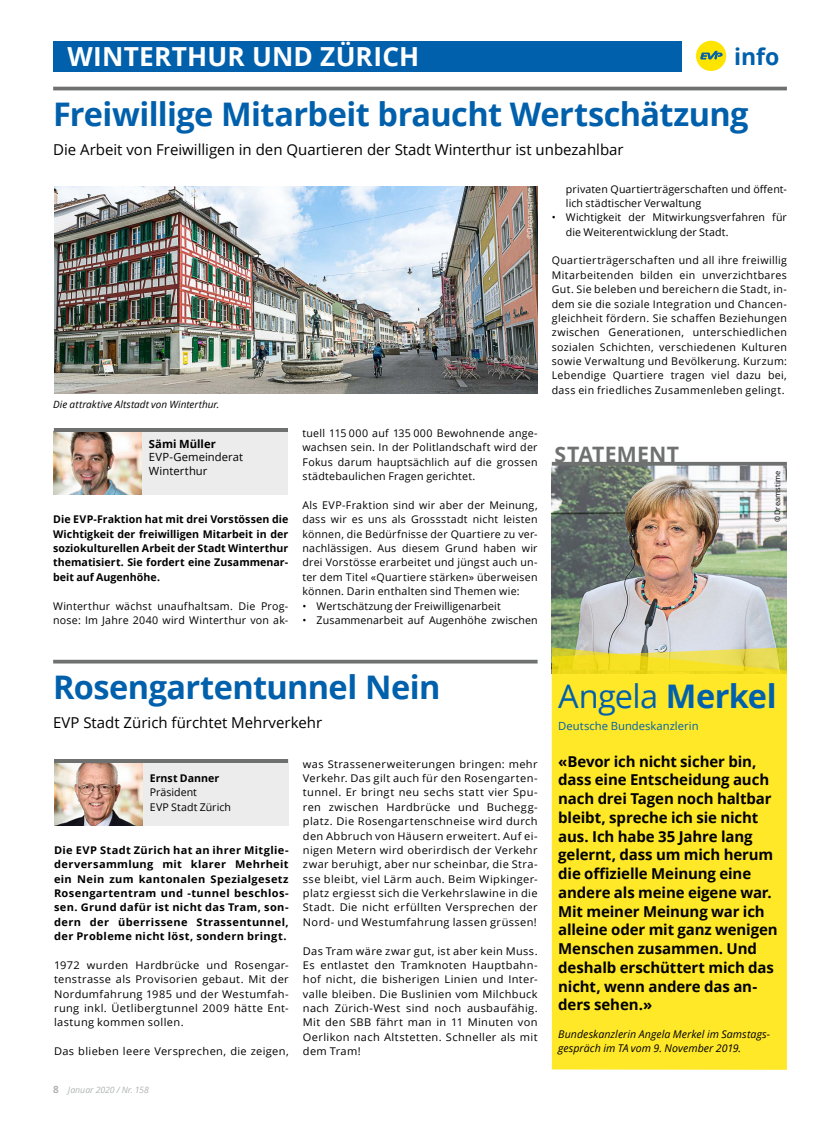
<style>
.page{position:relative;width:833px;height:1134px;background:#fff}
.page>*{position:absolute;margin:0;border:0;box-sizing:border-box;transform-origin:0 0}
.t1{font:700 32.5px "Open Sans";letter-spacing:-.02em;color:#0060ac}
.t2{font:32.5px "Open Sans";letter-spacing:-.02em;color:#0060ac}
.t3{font:700 26.25px "Open Sans";letter-spacing:.005em;color:#fff}
.t4{font:700 23px "Open Sans";color:#0060ac}
.t5{font:700 21.25px "Open Sans";letter-spacing:.01em;color:#6f7070}
.t6{font:700 15px/18.8px "Open Sans";letter-spacing:-.01em;color:#000}
.t7{font:15px "Open Sans";color:#000}
.t8{font:11.25px/13.8px "Open Sans";letter-spacing:.005em;color:#000}
.t9{font:11.25px "Open Sans";color:#0060ac}
.t10{font:700 11.25px "Open Sans";letter-spacing:.005em;color:#000}
.t11{font:10.62px/14.4px "Open Sans";letter-spacing:.025em;color:#000}
.t12{font:10.62px/14.4px "Open Sans";letter-spacing:.025em;color:#000;text-align:justify;scale:1.04 1}
.t13{font:700 10.62px/14.4px "Open Sans";letter-spacing:.01em;color:#000;text-align:justify;scale:1.04 1}
.t14{font:700 10.62px/14.4px "Open Sans";letter-spacing:.01em;color:#000;text-align:justify}
.t15{font:italic 10.62px/13.8px "Open Sans";letter-spacing:.005em;color:#000}
.t16{font:10.62px/14.4px "Open Sans";letter-spacing:.005em;color:#000}
.t17{font:italic 10px "Open Sans";letter-spacing:.005em;color:#000}
.t18{font:italic 8.75px "Open Sans";letter-spacing:-.005em;color:#b1b4b4}
.t19{font:7.5px "Open Sans";letter-spacing:.025em;color:#000}
.t20{font:7.5px "Open Sans";letter-spacing:.025em;color:#fff}
.s1{font-weight:700;font-style:normal;font-size:10px}
.s2{font-weight:700}
</style>
<div class="page">
<div style="left:696px;top:41px;width:30px;height:30px;background:#ffe400;border-radius:50%"></div>
<svg style="left:700px;top:51px;width:22px;height:9px"></svg>
<div style="left:53px;top:41px;width:628px;height:30px;background:#0060ac"></div>
<img style="left:552px;top:466px;width:235px;height:181px">
<div style="left:54px;top:759px;width:234px;height:66px;background:#ececec"></div>
<img style="left:54px;top:762px;width:88px;height:63px">
<hr style="left:54px;top:759px;width:234px;height:3px;background:#6f7070">
<div style="left:53px;top:428px;width:234px;height:66px;background:#ececec"></div>
<img style="left:53px;top:432px;width:88px;height:62px">
<hr style="left:54px;top:429px;width:233px;height:3px;background:#6f7070">
<hr style="left:53px;top:660px;width:484px;height:3px;background:#6f7070">
<hr style="left:53px;top:87px;width:734px;height:3px;background:#6f7070">
<div style="left:552px;top:647px;width:235px;height:423px;background:#ffe828"></div>
<svg style="left:552px;top:462px;width:235px;height:4px"></svg>
<img style="left:54px;top:186px;width:483px;height:208px">
<h2 class="t3" style="left:67px;top:38px;width:353px">WINTERTHUR UND ZÜRICH</h2>
<h3 class="t4" style="left:734px;top:40px;width:47px">info</h3>
<h1 class="t1" style="left:53px;top:91px;width:697px">Freiwillige Mitarbeit braucht Wertschätzung</h1>
<h3 class="t7" style="left:53px;top:139px;width:572px">Die Arbeit von Freiwilligen in den Quartieren der Stadt Winterthur ist unbezahlbar</h3>
<p class="t20" style="left:524px;top:239px;width:53px;rotate:-90deg">©Dreamstime</p>
<p class="t17" style="left:53px;top:397px;width:168px">Die attraktive Altstadt von Winterthur.</p>
<p class="t10" style="left:149px;top:435px;width:69px">Sämi Müller</p>
<p class="t8" style="left:149px;top:450px;width:96px">EVP-Gemeinderat<br>Winterthur</p>
<p class="t14" style="left:53px;top:512px;width:237px">Die EVP-Fraktion hat mit drei Vorstössen die Wichtigkeit der freiwilligen Mitarbeit in der soziokulturellen Arbeit der Stadt Winterthur thematisiert. Sie fordert eine Zusammenar&shy;beit auf Augenhöhe.</p>
<p class="t11" style="left:53px;top:598px;width:237px">Winterthur wächst unaufhaltsam. Die Prog&shy;nose: Im Jahre 2040 wird Winterthur von ak-</p>
<p class="t11" style="left:302px;top:426px;width:237px;text-align:justify">tuell 115 000 auf 135 000 Bewohnende ange&shy;wachsen sein. In der Politlandschaft wird der Fokus darum hauptsächlich auf die grossen städtebaulichen Fragen gerichtet.</p>
<p class="t11" style="left:302px;top:497px;width:237px;text-align:justify">Als EVP-Fraktion sind wir aber der Meinung, dass wir es uns als Grossstadt nicht leisten können, die Bedürfnisse der Quartiere zu ver&shy;nachlässigen. Aus diesem Grund haben wir drei Vorstösse erarbeitet und jüngst auch un&shy;ter dem Titel «Quartiere stärken» überweisen können. Darin enthalten sind Themen wie:</p>
<p class="t11" style="left:302px;top:598px;width:200px">• Wertschätzung der Freiwilligenarbeit</p>
<p class="t11" style="left:302px;top:612px;width:237px">• Zusammenarbeit auf Augenhöhe zwischen</p>
<p class="t11" style="left:566px;top:181px;width:222px">privaten Quartierträgerschaften und öffent&shy;lich städtischer Verwaltung</p>
<p class="t11" style="left:566px;top:210px;width:222px;text-indent:-14px">• Wichtigkeit der Mitwirkungsverfahren für die Weiterentwicklung der Stadt.</p>
<p class="t11" style="left:552px;top:253px;width:237px;text-align:justify">Quartierträgerschaften und all ihre freiwillig Mitarbeitenden bilden ein unverzichtbares Gut. Sie beleben und bereichern die Stadt, in&shy;dem sie die soziale Integration und Chancen&shy;gleichheit fördern. Sie schaffen Beziehungen zwischen Generationen, unterschiedlichen sozialen Schichten, verschiedenen Kulturen sowie Verwaltung und Bevölkerung. Kurzum:<br>Lebendige Quartiere tragen viel dazu bei, dass ein friedliches Zusammenleben gelingt.</p>
<h3 class="t5" style="left:554px;top:439px;width:126px">STATEMENT</h3>
<p class="t19" style="left:772px;top:522px;width:53px;rotate:-90deg">©Dreamstime</p>
<h1 class="t1" style="left:53px;top:664px;width:389px">Rosengartentunnel Nein</h1>
<h3 class="t7" style="left:53px;top:712px;width:271px">EVP Stadt Zürich fürchtet Mehrverkehr</h3>
<p class="t14" style="left:150px;top:771px;width:71px">Ernst Danner</p>
<p class="t16" style="left:150px;top:785px;width:83px">Präsident<br>EVP Stadt Zürich</p>
<p class="t13" style="left:54px;top:842px;width:227px">Die EVP Stadt Zürich hat an ihrer Mitglie&shy;derversammlung mit klarer Mehrheit ein Nein zum kantonalen Spezialgesetz Rosengartentram und -tunnel beschlos&shy;sen. Grund dafür ist nicht das Tram, son&shy;dern der überrissene Strassentunnel, der Probleme nicht löst, sondern bringt.</p>
<p class="t12" style="left:54px;top:957px;width:227px">1972 wurden Hardbrücke und Rosengar&shy;tenstrasse als Provisorien gebaut. Mit der Nordumfahrung 1985 und der Westumfah&shy;rung inkl. Üetlibergtunnel 2009 hätte Ent&shy;lastung kommen sollen.</p>
<p class="t12" style="left:54px;top:1044px;width:227px">Das blieben leere Versprechen, die zeigen,</p>
<p class="t18" style="left:53px;top:1084px;width:97px"><span class="s1">8</span> Januar 2020 / Nr. 158</p>
<p class="t12" style="left:303px;top:756px;width:227px">was Strassenerweiterungen bringen: mehr Verkehr. Das gilt auch für den Rosengarten&shy;tunnel. Er bringt neu sechs statt vier Spu&shy;ren zwischen Hardbrücke und Buchegg&shy;platz. Die Rosengartenschneise wird durch den Abbruch von Häusern erweitert. Auf ei&shy;nigen Metern wird oberirdisch der Verkehr zwar beruhigt, aber nur scheinbar, die Stra&shy;sse bleibt, viel Lärm auch. Beim Wipkinger&shy;platz ergiesst sich die Verkehrslawine in die Stadt. Die nicht erfüllten Versprechen der Nord- und Westumfahrung lassen grüssen!</p>
<p class="t12" style="left:303px;top:943px;width:227px">Das Tram wäre zwar gut, ist aber kein Muss.<br>Es entlastet den Tramknoten Hauptbahn&shy;hof nicht, die bisherigen Linien und Inter&shy;valle bleiben. Die Buslinien vom Milchbuck nach Zürich-West sind noch ausbaufähig.<br>Mit den SBB fährt man in 11 Minuten von Oerlikon nach Altstetten. Schneller als mit dem Tram!</p>
<h1 class="t2" style="left:558px;top:674px;width:220px">Angela <span class="s2">Merkel</span></h1>
<p class="t9" style="left:558px;top:718px;width:142px">Deutsche Bundeskanzlerin</p>
<p class="t6" style="left:558px;top:751px;width:221px">«Bevor ich nicht sicher bin, dass eine Entscheidung auch nach drei Tagen noch haltbar bleibt, spreche ich sie nicht aus. Ich habe 35 Jahre lang gelernt, dass um mich herum die offizielle Meinung eine andere als meine eigene war.<br>Mit meiner Meinung war ich alleine oder mit ganz wenigen<br>Menschen zusammen. Und deshalb erschüttert mich das nicht, wenn andere das an&shy;ders sehen.»</p>
<p class="t15" style="left:558px;top:1027px;width:213px">Bundeskanzlerin Angela Merkel im Samstags&shy;gespräch im TA vom 9. November 2019.</p>
</div>
